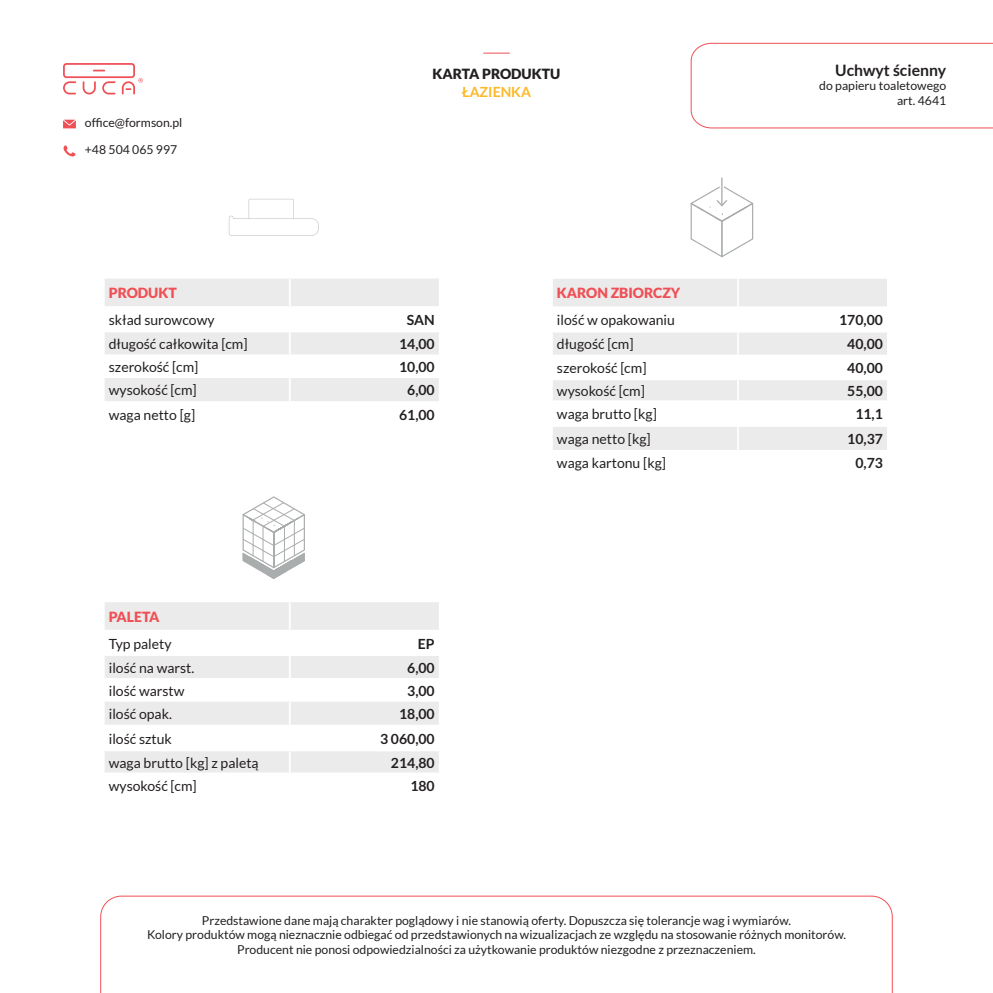
<style>
.page{position:relative;width:993px;height:993px;background:#fff}
.page>*{position:absolute;margin:0;border:0;box-sizing:border-box;transform-origin:0 0}
.t1{font:700 15.75px "Lato";color:#231f20}
.t2{font:14px "Lato";color:#231f20}
.t3{font:700 14px "Lato";color:#231f20}
.t4{font:900 14px "Lato";color:#ef5056}
.t5{font:900 14px "Lato";color:#231f20}
.t6{font:700 14px "Lato";color:#fcb828}
.t7{font:12.25px/14.7px "Lato";color:#231f20;text-align:center}
</style>
<div class="page">
<svg style="left:63px;top:63px;width:80px;height:31px"></svg>
<svg style="left:63px;top:145px;width:12px;height:12px"></svg>
<svg style="left:63px;top:120px;width:13px;height:8px"></svg>
<svg style="left:100px;top:895px;width:792px;height:97px"></svg>
<svg style="left:483px;top:53px;width:26px;height:1px"></svg>
<svg style="left:690px;top:42px;width:302px;height:87px"></svg>
<svg style="left:690px;top:178px;width:63px;height:79px"></svg>
<svg style="left:242px;top:496px;width:63px;height:82px"></svg>
<svg style="left:105px;top:279px;width:334px;height:122px"></svg>
<svg style="left:553px;top:279px;width:334px;height:171px"></svg>
<svg style="left:105px;top:602px;width:334px;height:171px"></svg>
<svg style="left:229px;top:199px;width:89px;height:37px"></svg>
<p class="t7" style="left:85px;top:115px;width:99px">office@formson.pl</p>
<p class="t7" style="left:85px;top:142px;width:94px">+48 504 065 997</p>
<p class="t5" style="left:432px;top:66px;width:129px">KARTA PRODUKTU</p>
<p class="t6" style="left:462px;top:84px;width:70px">ŁAZIENKA</p>
<p class="t1" style="left:834px;top:61px;width:112px">Uchwyt ścienny</p>
<p class="t7" style="left:819px;top:79px;width:128px;text-align:right">do papieru toaletowego art. 4641</p>
<p class="t4" style="left:109px;top:284px;width:70px">PRODUKT</p>
<p class="t2" style="left:109px;top:312px;width:107px">skład surowcowy</p>
<p class="t3" style="left:406px;top:312px;width:30px">SAN</p>
<p class="t2" style="left:109px;top:336px;width:140px">długość całkowita [cm]</p>
<p class="t3" style="left:399px;top:336px;width:37px">14,00</p>
<p class="t2" style="left:109px;top:359px;width:91px">szerokość [cm]</p>
<p class="t3" style="left:399px;top:358px;width:37px">10,00</p>
<p class="t2" style="left:109px;top:382px;width:89px">wysokość [cm]</p>
<p class="t3" style="left:407px;top:382px;width:29px">6,00</p>
<p class="t2" style="left:109px;top:407px;width:88px">waga netto [g]</p>
<p class="t3" style="left:399px;top:407px;width:37px">61,00</p>
<p class="t4" style="left:109px;top:608px;width:52px">PALETA</p>
<p class="t2" style="left:109px;top:635px;width:64px">Typ palety</p>
<p class="t3" style="left:418px;top:635px;width:18px">EP</p>
<p class="t2" style="left:109px;top:659px;width:87px">ilość na warst.</p>
<p class="t3" style="left:407px;top:659px;width:29px">6,00</p>
<p class="t2" style="left:109px;top:682px;width:77px">ilość warstw</p>
<p class="t3" style="left:407px;top:682px;width:29px">3,00</p>
<p class="t2" style="left:109px;top:705px;width:65px">ilość opak.</p>
<p class="t3" style="left:399px;top:705px;width:37px">18,00</p>
<p class="t2" style="left:109px;top:730px;width:65px">ilość sztuk</p>
<p class="t3" style="left:380px;top:730px;width:56px">3 060,00</p>
<p class="t2" style="left:109px;top:754px;width:151px">waga brutto [kg] z paletą</p>
<p class="t3" style="left:391px;top:754px;width:45px">214,80</p>
<p class="t2" style="left:109px;top:777px;width:89px">wysokość [cm]</p>
<p class="t3" style="left:410px;top:777px;width:26px">180</p>
<p class="t4" style="left:556px;top:285px;width:125px">KARON ZBIORCZY</p>
<p class="t2" style="left:556px;top:312px;width:119px">ilość w opakowaniu</p>
<p class="t3" style="left:838px;top:312px;width:45px">170,00</p>
<p class="t2" style="left:556px;top:336px;width:78px">długość [cm]</p>
<p class="t3" style="left:847px;top:336px;width:37px">40,00</p>
<p class="t2" style="left:556px;top:360px;width:91px">szerokość [cm]</p>
<p class="t3" style="left:847px;top:360px;width:37px">40,00</p>
<p class="t2" style="left:556px;top:383px;width:89px">wysokość [cm]</p>
<p class="t3" style="left:847px;top:382px;width:37px">55,00</p>
<p class="t2" style="left:556px;top:406px;width:101px">waga brutto [kg]</p>
<p class="t3" style="left:855px;top:406px;width:29px">11,1</p>
<p class="t2" style="left:556px;top:431px;width:95px">waga netto [kg]</p>
<p class="t3" style="left:847px;top:431px;width:37px">10,37</p>
<p class="t2" style="left:556px;top:455px;width:111px">waga kartonu [kg]</p>
<p class="t3" style="left:855px;top:454px;width:29px">0,73</p>
<p class="t7" style="left:147px;top:912px;width:700px">Przedstawione dane mają charakter poglądowy i nie stanowią oferty. Dopuszcza się tolerancje wag i wymiarów.<br>Kolory produktów mogą nieznacznie odbiegać od przedstawionych na wizualizacjach ze względu na stosowanie różnych monitorów.<br>Producent nie ponosi odpowiedzialności za użytkowanie produktów niezgodne z przeznaczeniem.</p>
</div>
